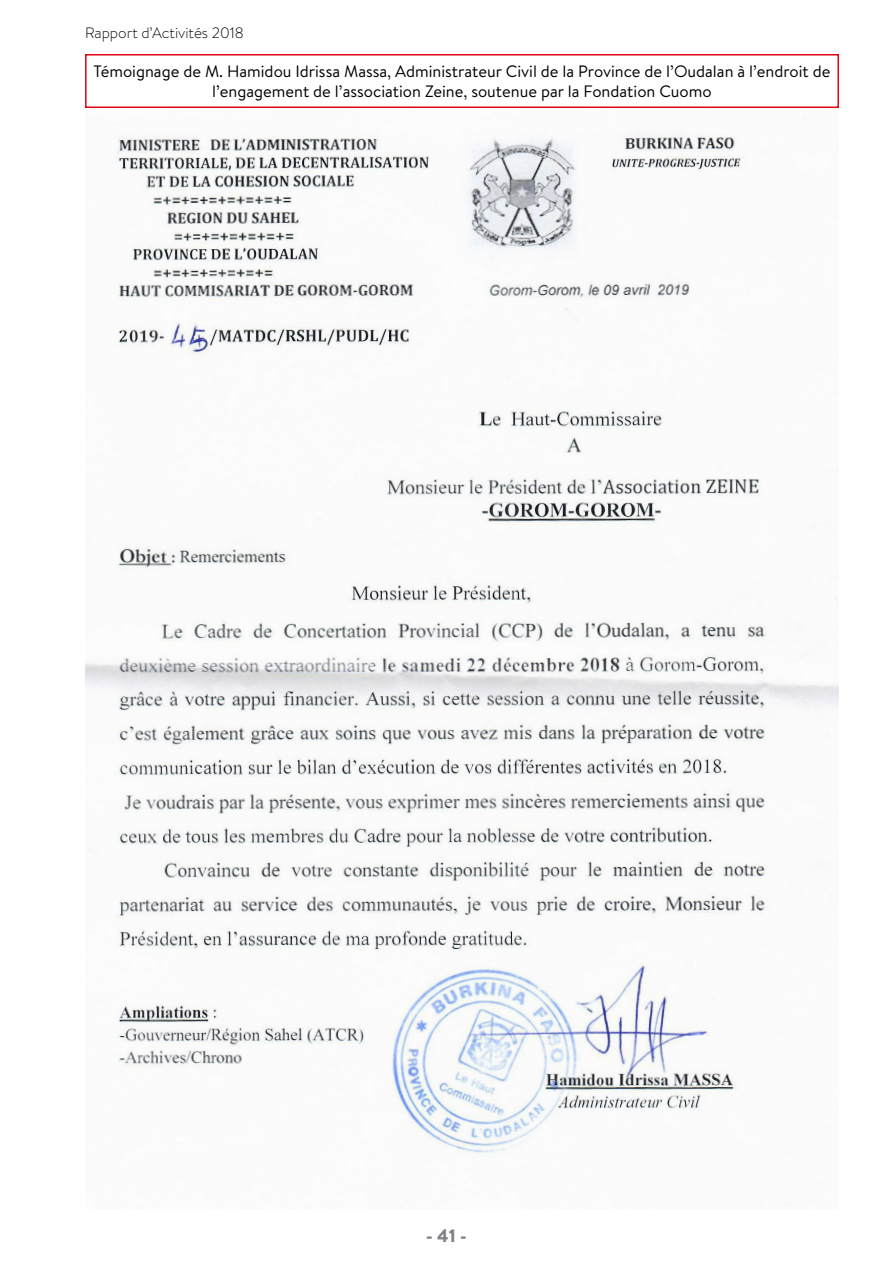
<style>
.page{position:relative;width:893px;height:1263px;background:#fff}
.page>*{position:absolute;margin:0;border:0;box-sizing:border-box;transform-origin:0 0}
.t1{font:900 18px "Brandon Text";color:#808285}
.t2{font:16.5px "Brandon Text";color:#000}
.t3{font:300 15px "Brandon Text";color:#000}
</style>
<div class="page">
<hr style="left:0;top:501px;width:1px;height:39px;background:#e30512">
<img style="left:85px;top:117px;width:754px;height:1039px">
<div style="left:85px;top:54px;width:754px;height:54px;border:2px solid #e30512"></div>
<p class="t3" style="left:85px;top:23px;width:160px">Rapport d’Activités 2018</p>
<p class="t2" style="left:93px;top:60px;width:738px">Témoignage de M. Hamidou Idrissa Massa, Administrateur Civil de la Province de l’Oudalan à l’endroit de</p>
<p class="t2" style="left:212px;top:80px;width:501px">l’engagement de l’association Zeine, soutenue par la Fondation Cuomo</p>
<p class="t1" style="left:426px;top:1223px;width:42px">- 41 -</p>
</div>
